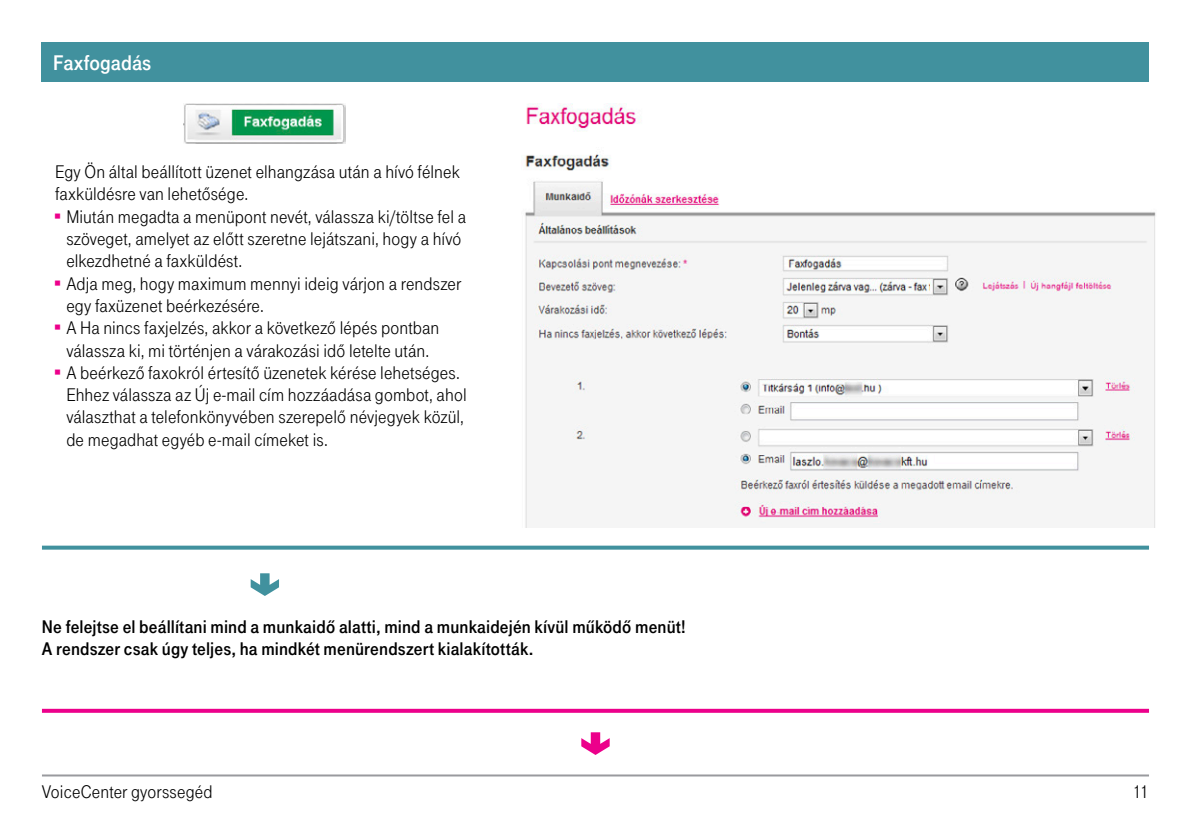
<style>
.page{position:relative;width:1191px;height:840px;background:#fff}
.page>*{position:absolute;margin:0;border:0;box-sizing:border-box;transform-origin:0 0}
.t1{font:22px "Tele Grotesk Fett";color:#fff}
.t2{font:19px "Tele Grotesk Norm";letter-spacing:.005em;color:#000}
.t3{font:19px/22.2px "Tele Grotesk Fett";letter-spacing:.005em;color:#000}
.s1{font-family:"Tele Logo";font-size:36px;color:#ec008b}
</style>
<div class="page">
<hr style="left:42px;top:774px;width:1107px;height:2px;background:#999a9e">
<div style="left:42px;top:42px;width:1107px;height:40px;background:#41919e"></div>
<svg style="left:581px;top:732px;width:28px;height:22px"></svg>
<svg style="left:42px;top:545px;width:1107px;height:4px;background:#5fa2ad"></svg>
<img style="left:184px;top:103px;width:162px;height:40px">
<img style="left:524px;top:104px;width:632px;height:423px">
<svg style="left:42px;top:708px;width:1107px;height:4px;background:#ef33a2"></svg>
<svg style="left:251px;top:573px;width:28px;height:22px"></svg>
<p class="t1" style="left:53px;top:50px;width:100px">Faxfogadás</p>
<p class="t2" style="left:55px;top:161px;width:406px">Egy Ön által beállított üzenet elhangzása után a hívó félnek</p>
<p class="t2" style="left:55px;top:184px;width:195px">faxküldésre van lehetősége.</p>
<p class="t2" style="left:55px;top:206px;width:412px"><span class="s1">§</span>Miután megadta a menüpont nevét, válassza ki/töltse fel a</p>
<p class="t2" style="left:66px;top:228px;width:396px">szöveget, amelyet az előtt szeretne lejátszani, hogy a hívó</p>
<p class="t2" style="left:66px;top:250px;width:177px">elkezdhetné a faxküldést.</p>
<p class="t2" style="left:55px;top:273px;width:408px"><span class="s1">§</span>Adja meg, hogy maximum mennyi ideig várjon a rendszer</p>
<p class="t2" style="left:66px;top:295px;width:199px">egy faxüzenet beérkezésére.</p>
<p class="t2" style="left:55px;top:317px;width:386px"><span class="s1">§</span>A Ha nincs faxjelzés, akkor a következő lépés pontban</p>
<p class="t2" style="left:66px;top:339px;width:364px">válassza ki, mi történjen a várakozási idő letelte után.</p>
<p class="t2" style="left:55px;top:362px;width:406px"><span class="s1">§</span>A beérkező faxokról értesítő üzenetek kérése lehetséges.</p>
<p class="t2" style="left:66px;top:384px;width:402px">Ehhez válassza az Új e-mail cím hozzáadása gombot, ahol</p>
<p class="t2" style="left:66px;top:406px;width:399px">választhat a telefonkönyvében szerepelő névjegyek közül,</p>
<p class="t2" style="left:66px;top:428px;width:263px">de megadhat egyéb e-mail címeket is.</p>
<p class="t3" style="left:42px;top:615px;width:645px">Ne felejtse el beállítani mind a munkaidő alatti, mind a munkaidején kívül működő menüt!<br>A rendszer csak úgy teljes, ha mindkét menürendszert kialakították.</p>
<p class="t2" style="left:42px;top:780px;width:172px">VoiceCenter gyorssegéd</p>
<p class="t2" style="left:1132px;top:780px;width:18px">11</p>
</div>
